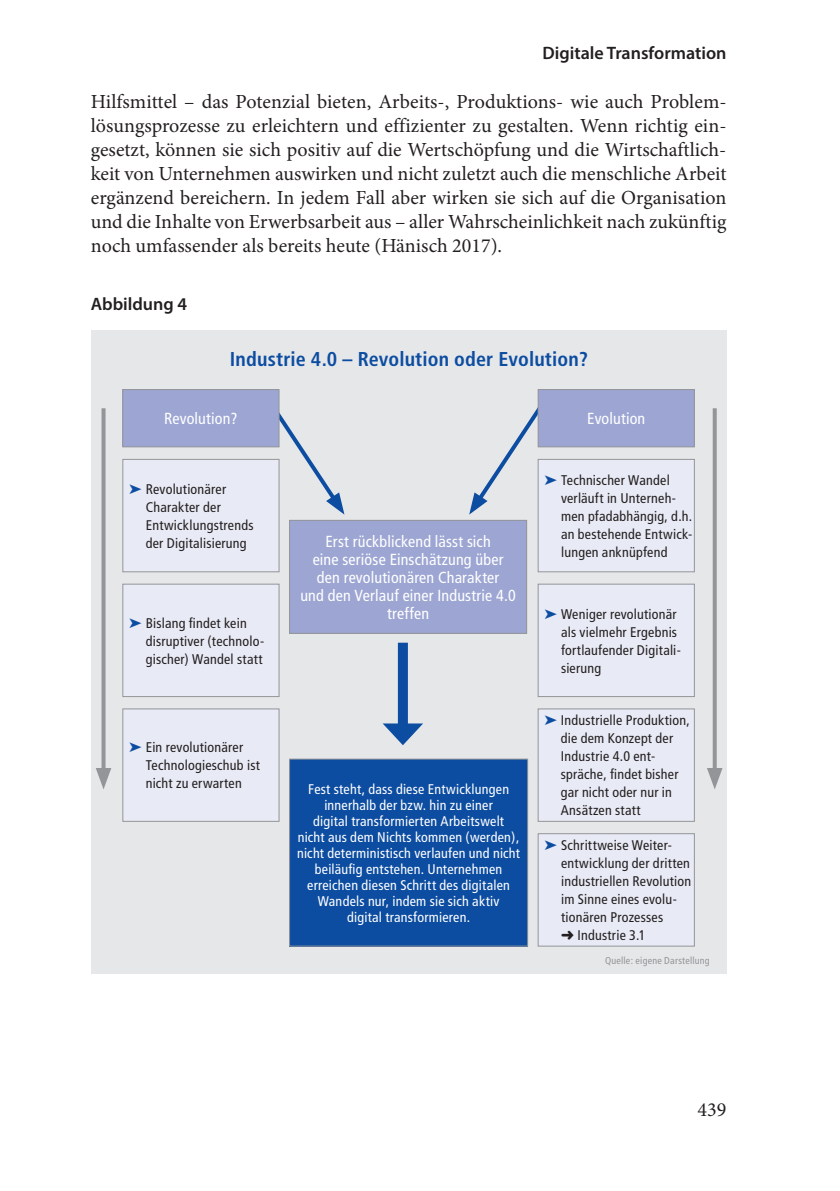
<style>
.page{position:relative;width:840px;height:1191px;background:#fff}
.page>*{position:absolute;margin:0;border:0;box-sizing:border-box;transform-origin:0 0}
.t1{font:20px/24px "Minion Pro";color:#231f20;text-align:justify}
.t2{font:700 condensed 20px "Frutiger";letter-spacing:.005em;color:#0d4da1}
.t3{font:600 18px "Myriad Pro";color:#231f20}
.t4{font:condensed 16px/18px "Frutiger";letter-spacing:.01em;color:#fff;text-align:center}
.t5{font:condensed 14px/18px "Frutiger";letter-spacing:.015em;color:#231f20}
.t6{font:condensed 14px/16px "Frutiger";letter-spacing:.015em;color:#fff;text-align:center}
.t7{font:condensed 10px "Frutiger";letter-spacing:.02em;color:#939598}
.s1{color:#0d4da1}
</style>
<div class="page">
<div style="left:91px;top:330px;width:635px;height:643px;background:#e6e7e9"></div>
<div style="left:123px;top:459px;width:156px;height:113px;background:#e8eaf5"></div>
<div style="left:122px;top:459px;width:157px;height:113px;border:1px solid #939598"></div>
<div style="left:123px;top:709px;width:156px;height:112px;background:#e8eaf5"></div>
<div style="left:122px;top:708px;width:157px;height:114px;border:1px solid #939598"></div>
<div style="left:123px;top:584px;width:156px;height:112px;background:#e8eaf5"></div>
<div style="left:122px;top:583px;width:157px;height:114px;border:1px solid #939598"></div>
<div style="left:538px;top:459px;width:156px;height:113px;background:#e8eaf5"></div>
<div style="left:537px;top:459px;width:157px;height:113px;border:1px solid #939598"></div>
<div style="left:538px;top:709px;width:156px;height:112px;background:#e8eaf5"></div>
<div style="left:537px;top:708px;width:157px;height:114px;border:1px solid #939598"></div>
<div style="left:538px;top:584px;width:156px;height:112px;background:#e8eaf5"></div>
<div style="left:537px;top:583px;width:157px;height:114px;border:1px solid #939598"></div>
<div style="left:538px;top:833px;width:156px;height:113px;background:#e8eaf5"></div>
<div style="left:537px;top:833px;width:157px;height:113px;border:1px solid #939598"></div>
<div style="left:289px;top:759px;width:238px;height:187px;background:#0d4da1"></div>
<div style="left:289px;top:758px;width:239px;height:188px;border:1px solid #939598"></div>
<div style="left:289px;top:520px;width:237px;height:113px;background:#9da6d3"></div>
<div style="left:289px;top:520px;width:238px;height:114px;border:1px solid #939598"></div>
<div style="left:397px;top:642px;width:10px;height:90px;background:#0d4da1"></div>
<svg style="left:382px;top:723px;width:41px;height:22px"></svg>
<svg style="left:101px;top:408px;width:4px;height:360px"></svg>
<svg style="left:96px;top:768px;width:15px;height:21px"></svg>
<svg style="left:712px;top:408px;width:4px;height:360px"></svg>
<svg style="left:707px;top:768px;width:15px;height:21px"></svg>
<svg style="left:265px;top:397px;width:79px;height:117px"></svg>
<div style="left:123px;top:389px;width:156px;height:58px;background:#9da6d3"></div>
<div style="left:122px;top:389px;width:157px;height:58px;border:1px solid #939598"></div>
<svg style="left:469px;top:409px;width:79px;height:105px"></svg>
<div style="left:538px;top:389px;width:156px;height:58px;background:#9da6d3"></div>
<div style="left:537px;top:389px;width:157px;height:58px;border:1px solid #939598"></div>
<p class="t3" style="left:542px;top:41px;width:185px">Digitale Transformation</p>
<p class="t1" style="left:91px;top:89px;width:637px">Hilfsmittel – das Potenzial bieten, Arbeits-, Produktions- wie auch Problem&shy;lösungsprozesse zu erleichtern und effizienter zu gestalten. Wenn richtig ein&shy;gesetzt, können sie sich positiv auf die Wertschöpfung und die Wirtschaftlich&shy;keit von Unternehmen auswirken und nicht zuletzt auch die menschliche Arbeit ergänzend bereichern. In jedem Fall aber wirken sie sich auf die Organisation und die Inhalte von Erwerbsarbeit aus – aller Wahrscheinlichkeit nach zukünftig noch umfassender als bereits heute (Hänisch 2017).</p>
<p class="t3" style="left:91px;top:292px;width:98px">Abbildung 4</p>
<h1 class="t2" style="left:229px;top:347px;width:360px">Industrie 4.0 – Revolution oder Evolution?</h1>
<p class="t4" style="left:164px;top:410px;width:75px">Revolution?</p>
<p class="t4" style="left:587px;top:410px;width:60px">Evolution</p>
<p class="t5" style="left:146px;top:480px;width:109px;text-indent:-17px"><span class="s1">➤</span> Revolutionärer<br>Charakter der<br>Entwicklungstrends der Digitalisierung</p>
<p class="t5" style="left:146px;top:614px;width:120px;text-indent:-17px"><span class="s1">➤</span> Bislang findet kein disruptiver (technolo&shy;gischer) Wandel statt</p>
<p class="t5" style="left:146px;top:738px;width:116px;text-indent:-17px"><span class="s1">➤</span> Ein revolutionärer<br>Technologieschub ist nicht zu erwarten</p>
<p class="t4" style="left:300px;top:532px;width:217px">Erst rückblickend lässt sich<br>eine seriöse Einschätzung über den revolutionären Charakter<br>und den Verlauf einer Industrie 4.0 treffen</p>
<p class="t6" style="left:297px;top:781px;width:224px">Fest steht, dass diese Entwicklungen innerhalb der bzw. hin zu einer<br>digital transformierten Arbeitswelt<br>nicht aus dem Nichts kommen (werden), nicht deterministisch verlaufen und nicht beiläufig entstehen. Unternehmen erreichen diesen Schritt des digitalen Wandels nur, indem sie sich aktiv<br>digital transformieren.</p>
<p class="t5" style="left:560px;top:471px;width:133px;text-indent:-17px"><span class="s1">➤</span> Technischer Wandel verläuft in Unterneh&shy;men pfadabhängig, d.h. an bestehende Entwick&shy;lungen anknüpfend</p>
<p class="t5" style="left:560px;top:605px;width:121px;text-indent:-17px"><span class="s1">➤</span> Weniger revolutionär als vielmehr Ergebnis fortlaufender Digitali&shy;sierung</p>
<p class="t5" style="left:560px;top:711px;width:130px;text-indent:-17px"><span class="s1">➤</span> Industrielle Produktion, die dem Konzept der<br>Industrie 4.0 ent&shy;spräche, findet bisher gar nicht oder nur in<br>Ansätzen statt</p>
<p class="t5" style="left:560px;top:836px;width:131px;text-indent:-17px"><span class="s1">➤</span> Schrittweise Weiter&shy;entwicklung der dritten industriellen Revolution im Sinne eines evolu&shy;tionären Prozesses<br>➜ Industrie 3.1</p>
<p class="t7" style="left:604px;top:954px;width:106px">Quelle: eigene Darstellung</p>
<h1 class="t1" style="left:697px;top:1097px;width:30px">439</h1>
</div>
